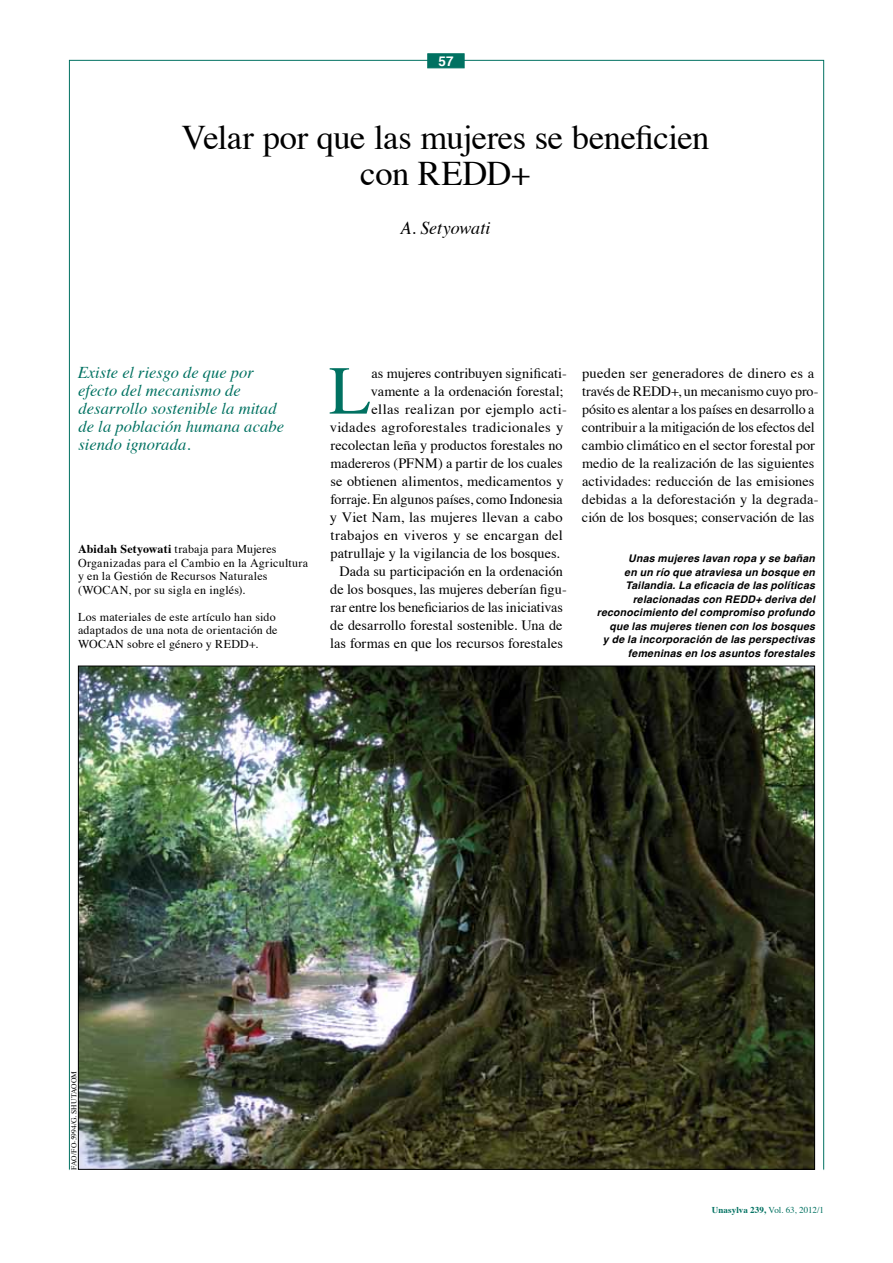
<style>
.page{position:relative;width:893px;height:1263px;background:#fff}
.page>*{position:absolute;margin:0;border:0;box-sizing:border-box;transform-origin:0 0}
.t1{font:68.7px "Times";color:#007161}
.t2{font:34.5px/36px "Times";letter-spacing:-.015em;color:#000;text-align:center}
.t3{font:italic 18px "Times";letter-spacing:-.005em;color:#000}
.t4{font:italic 16.5px/18px "Times";color:#007161}
.t5{font:14.25px/18px "Times";letter-spacing:.005em;color:#000}
.t6{font:14.25px "Times";letter-spacing:.025em;color:#000}
.t7{font:700 13.5px "Helvetica";color:#fff}
.t8{font:12px/13.5px "Times";letter-spacing:.02em;color:#000}
.t9{font:italic 700 10.5px/13.5px "Helvetica";letter-spacing:.02em;color:#000;text-align:right}
.t10{font:9px "Times";letter-spacing:-.005em;color:#007161}
.t11{font:7.5px "Times";letter-spacing:.005em;color:#000}
.s1{font-weight:700}
</style>
<div class="page">
<div style="left:428px;top:54px;width:36px;height:14px;background:#007161;border:1px solid #007161"></div>
<img style="left:80px;top:668px;width:733px;height:500px">
<p class="t7" style="left:438px;top:50px;width:17px">57</p>
<h2 class="t2" style="left:182px;top:116px;width:529px">Velar por que las mujeres se beneficien con REDD+</h2>
<p class="t3" style="left:400px;top:212px;width:92px">A. Setyowati</p>
<p class="t4" style="left:78px;top:362px;width:208px">Existe el riesgo de que por efecto del mecanismo de desarrollo sostenible la mitad de la población humana acabe siendo ignorada.</p>
<p class="t8" style="left:78px;top:541px;width:232px"><span class="s1">Abidah Setyowati</span> trabaja para Mujeres Organizadas para el Cambio en la Agricultura y en la Gestión de Recursos Naturales (WOCAN, por su sigla en inglés).</p>
<p class="t8" style="left:78px;top:609px;width:201px">Los materiales de este artículo han sido adaptados de una nota de orientación de<br>WOCAN sobre el género y REDD+.</p>
<h1 class="t1" style="left:329px;top:326px;width:43px">L</h1>
<p class="t5" style="left:371px;top:363px;width:197px">as mujeres contribuyen significati-</p>
<p class="t5" style="left:371px;top:381px;width:194px">vamente a la ordenación forestal;</p>
<p class="t6" style="left:372px;top:395px;width:197px">ellas realizan por ejemplo acti-</p>
<p class="t6" style="left:330px;top:413px;width:235px">vidades agroforestales tradicionales y</p>
<p class="t5" style="left:331px;top:435px;width:234px">recolectan leña y productos forestales no</p>
<p class="t5" style="left:330px;top:453px;width:234px">madereros (PFNM) a partir de los cuales</p>
<p class="t5" style="left:330px;top:471px;width:235px">se obtienen alimentos, medicamentos y</p>
<p class="t5" style="left:330px;top:489px;width:234px">forraje. En algunos países, como Indonesia</p>
<p class="t5" style="left:330px;top:507px;width:234px">y Viet Nam, las mujeres llevan a cabo</p>
<p class="t5" style="left:330px;top:525px;width:234px">trabajos en viveros y se encargan del</p>
<p class="t5" style="left:331px;top:543px;width:231px">patrullaje y la vigilancia de los bosques.</p>
<p class="t5" style="left:339px;top:561px;width:225px">Dada su participación en la ordenación</p>
<p class="t5" style="left:330px;top:579px;width:238px">de los bosques, las mujeres deberían figu-</p>
<p class="t5" style="left:331px;top:597px;width:234px">rar entre los beneficiarios de las iniciativas</p>
<p class="t5" style="left:330px;top:615px;width:234px">de desarrollo forestal sostenible. Una de</p>
<p class="t5" style="left:330px;top:633px;width:234px">las formas en que los recursos forestales</p>
<p class="t5" style="left:582px;top:363px;width:238px">pueden ser generadores de dinero es a través de REDD+, un mecanismo cuyo pro&shy;pósito es alentar a los países en desarrollo a contribuir a la mitigación de los efectos del cambio climático en el sector forestal por medio de la realización de las siguientes actividades: reducción de las emisiones debidas a la deforestación y la degrada&shy;ción de los bosques; conservación de las</p>
<p class="t9" style="left:597px;top:552px;width:220px">Unas mujeres lavan ropa y se bañan<br>en un río que atraviesa un bosque en Tailandia. La eficacia de las políticas relacionadas con REDD+ deriva del reconocimiento del compromiso profundo que las mujeres tienen con los bosques<br>y de la incorporación de las perspectivas femeninas en los asuntos forestales</p>
<p class="t11" style="left:67px;top:1170px;width:100px;rotate:-90deg">FAO/FO-5994/G. SHUTAOOM</p>
<p class="t10" style="left:712px;top:1201px;width:114px"><span class="s1">Unasylva 239,</span> Vol. 63, 2012/1</p>
</div>
